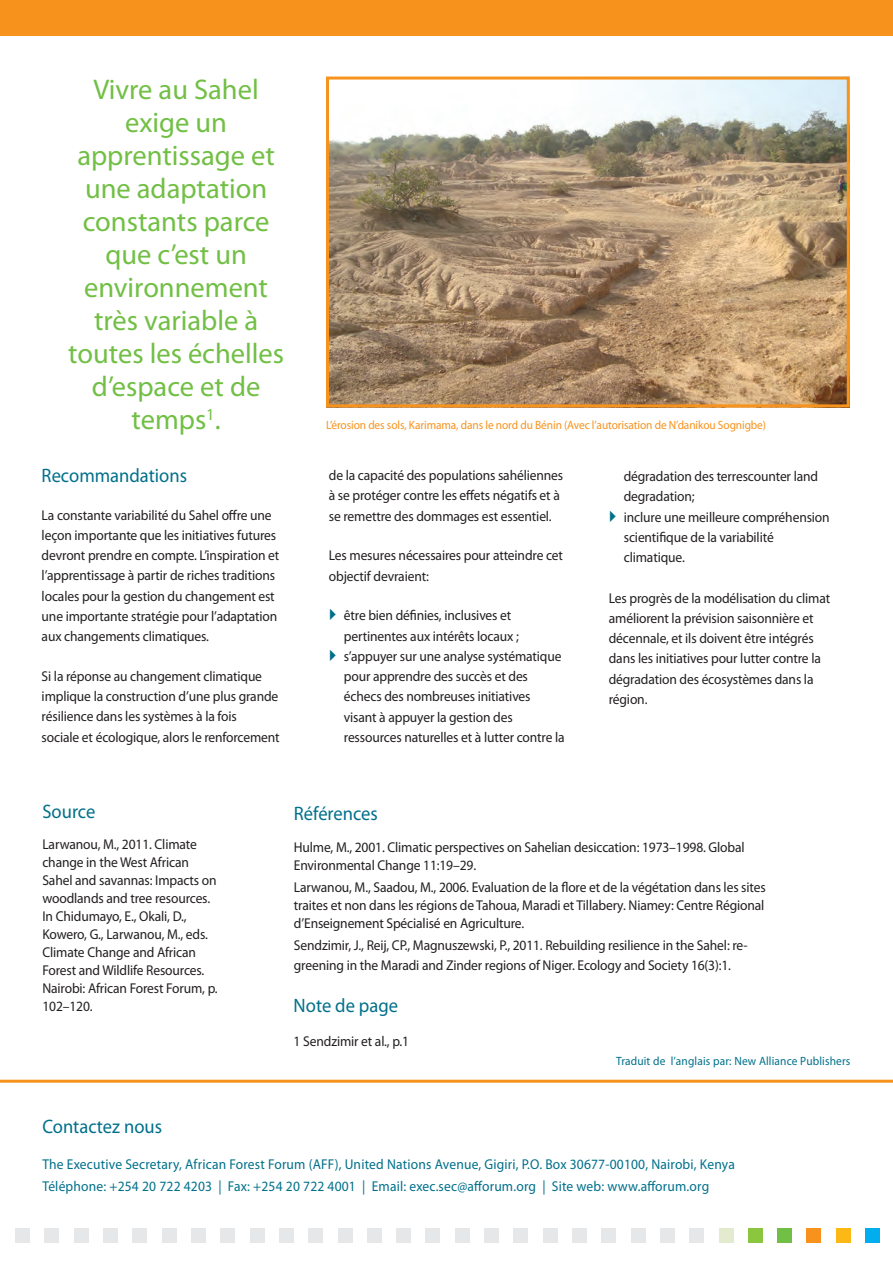
<style>
.page{position:relative;width:893px;height:1263px;background:#fff}
.page>*{position:absolute;margin:0;border:0;box-sizing:border-box;transform-origin:0 0}
.t1{font:28.5px/33px "Myriad Pro";color:#71bf44;text-align:center}
.t2{font:19.5px "Myriad Pro";color:#01708a;scale:.95 1}
.t3{font:14.25px/20.2px "Myriad Pro";letter-spacing:-.01em;color:#231f20;scale:.95 1}
.t4{font:14.25px/22.5px "Myriad Pro";letter-spacing:.015em;color:#01708a;scale:.95 1}
.t5{font:12px "Myriad Pro";letter-spacing:-.01em;color:#f7931d;scale:.95 1}
.t6{font:12px "Myriad Pro";letter-spacing:.015em;color:#01708a;scale:.95 1}
</style>
<div class="page">
<div style="left:836px;top:1228px;width:15px;height:15px;background:#fcb814"></div>
<div style="left:806px;top:1228px;width:15px;height:15px;background:#f7931d"></div>
<div style="left:455px;top:1228px;width:15px;height:15px;background:#e6e7e9"></div>
<div style="left:631px;top:1228px;width:15px;height:15px;background:#e6e7e9"></div>
<div style="left:279px;top:1228px;width:15px;height:15px;background:#e6e7e9"></div>
<div style="left:719px;top:1228px;width:14px;height:15px;background:#e2ebce"></div>
<div style="left:367px;top:1228px;width:15px;height:15px;background:#e6e7e9"></div>
<div style="left:543px;top:1228px;width:15px;height:15px;background:#e6e7e9"></div>
<div style="left:191px;top:1228px;width:15px;height:15px;background:#e6e7e9"></div>
<div style="left:45px;top:1228px;width:14px;height:15px;background:#e6e7e9"></div>
<div style="left:15px;top:1228px;width:15px;height:15px;background:#e6e7e9"></div>
<div style="left:777px;top:1228px;width:15px;height:15px;background:#71bf44"></div>
<div style="left:425px;top:1228px;width:15px;height:15px;background:#e6e7e9"></div>
<div style="left:601px;top:1228px;width:15px;height:15px;background:#e6e7e9"></div>
<div style="left:250px;top:1228px;width:15px;height:15px;background:#e6e7e9"></div>
<div style="left:103px;top:1228px;width:15px;height:15px;background:#e6e7e9"></div>
<div style="left:689px;top:1228px;width:15px;height:15px;background:#e6e7e9"></div>
<div style="left:338px;top:1228px;width:14px;height:15px;background:#e6e7e9"></div>
<div style="left:513px;top:1228px;width:15px;height:15px;background:#e6e7e9"></div>
<div style="left:162px;top:1228px;width:15px;height:15px;background:#e6e7e9"></div>
<div style="left:748px;top:1228px;width:15px;height:15px;background:#8bc63e"></div>
<div style="left:396px;top:1228px;width:15px;height:15px;background:#e6e7e9"></div>
<div style="left:572px;top:1228px;width:15px;height:15px;background:#e6e7e9"></div>
<div style="left:220px;top:1228px;width:15px;height:15px;background:#e6e7e9"></div>
<div style="left:74px;top:1228px;width:15px;height:15px;background:#e6e7e9"></div>
<div style="left:660px;top:1228px;width:15px;height:15px;background:#e6e7e9"></div>
<div style="left:308px;top:1228px;width:15px;height:15px;background:#e6e7e9"></div>
<div style="left:484px;top:1228px;width:15px;height:15px;background:#e6e7e9"></div>
<div style="left:132px;top:1228px;width:15px;height:15px;background:#e6e7e9"></div>
<hr style="left:0;top:1080px;width:893px;height:3px;background:#f7931d">
<div style="left:0;top:0;width:893px;height:35px;background:#f7931d"></div>
<div style="left:865px;top:1228px;width:15px;height:15px;background:#00aeef"></div>
<img style="left:330px;top:81px;width:516px;height:322px">
<div style="left:326px;top:77px;width:524px;height:330px;border:3px solid #f7931d"></div>
<h1 class="t1" style="left:68px;top:72px;width:217px">Vivre au Sahel exige un apprentissage et une adaptation constants parce que c’est un environnement très variable à toutes les échelles d’espace et de temps<sup>1</sup>.</h1>
<h2 class="t2" style="left:42px;top:463px;width:154px">Recommandations</h2>
<p class="t3" style="left:42px;top:504px;width:252px">La constante variabilité du Sahel offre une leçon importante que les initiatives futures devront prendre en compte. L’inspiration et l’apprentissage à partir de riches traditions locales pour la gestion du changement est une importante stratégie pour l’adaptation aux changements climatiques.</p>
<p class="t3" style="left:42px;top:666px;width:252px">Si la réponse au changement climatique implique la construction d’une plus grande résilience dans les systèmes à la fois<br>sociale et écologique, alors le renforcement</p>
<p class="t5" style="left:326px;top:417px;width:465px">L’érosion des sols, Karimama, dans le nord du Bénin (Avec l’autorisation de N’danikou Sognigbe)</p>
<p class="t3" style="left:329px;top:465px;width:248px">de la capacité des populations sahéliennes à se protéger contre les effets négatifs et à se remettre des dommages est essentiel.</p>
<p class="t3" style="left:329px;top:545px;width:248px">Les mesures nécessaires pour atteindre cet objectif devraient:</p>
<p class="t3" style="left:344px;top:605px;width:234px">être bien définies, inclusives et pertinentes aux intérêts locaux ; s’appuyer sur une analyse systématique pour apprendre des succès et des échecs des nombreuses initiatives visant à appuyer la gestion des ressources naturelles et à lutter contre la</p>
<p class="t3" style="left:624px;top:466px;width:218px">dégradation des terrescounter land degradation;<br>inclure une meilleure compréhension scientifique de la variabilité climatique.</p>
<p class="t3" style="left:609px;top:587px;width:235px">Les progrès de la modélisation du climat améliorent la prévision saisonnière et décennale, et ils doivent être intégrés dans les initiatives pour lutter contre la dégradation des écosystèmes dans la région.</p>
<h2 class="t2" style="left:42px;top:799px;width:57px">Source</h2>
<p class="t3" style="left:42px;top:835px;width:186px;line-height:18px">Larwanou, M., 2011. Climate change in the West African<br>Sahel and savannas: I mpacts on woodlands and tree resources.<br>I n Chidumayo, E., Okali, D.,<br>Kowero, G., Larwanou, M., eds.<br>Climate Change and African<br>Forest and Wildlife Resources.<br>Nairobi: African Forest Forum, p.<br>102–120.</p>
<h2 class="t2" style="left:294px;top:801px;width:90px">Références</h2>
<p class="t3" style="left:294px;top:837px;width:476px;line-height:18px">Hulme, M., 2001. Climatic perspectives on Sahelian desiccation: 1973–1998. Global<br>Environmental Change 11:19–29.</p>
<p class="t3" style="left:294px;top:878px;width:498px;line-height:18px;text-align:justify">Larwanou, M., Saadou, M., 2006. Evaluation de la flore et de la végétation dans les sites traites et non dans les régions de Tahoua, Maradi et Tillabery. N iamey: Centre Régional d’Enseignement Spécialisé en Agriculture.</p>
<p class="t3" style="left:294px;top:935px;width:479px">Sendzimir, J., Reij, CP., Magnuszewski, P., 2011. Rebuilding resilience in the Sahel: re&shy;greening in the Maradi and Zinder regions of N iger. Ecology and Society 16(3):1.</p>
<h2 class="t2" style="left:294px;top:994px;width:111px">Note de page</h2>
<p class="t3" style="left:294px;top:1031px;width:123px">1 Sendzimir et al., p.1</p>
<p class="t6" style="left:616px;top:1054px;width:248px">Traduit de l’anglais par: New Alliance Publishers</p>
<h2 class="t2" style="left:42px;top:1114px;width:127px">Contactez nous</h2>
<p class="t4" style="left:42px;top:1153px;width:730px">The Executive Secretary, African Forest Forum (AFF), United Nations Avenue, Gigiri, P.O. Box 30677-00100, Nairobi, Kenya<br>Téléphone: +254 20 722 4203 | Fax: +254 20 722 4001 | Email: exec.sec@afforum.org | Site web: www.afforum.org</p>
</div>
